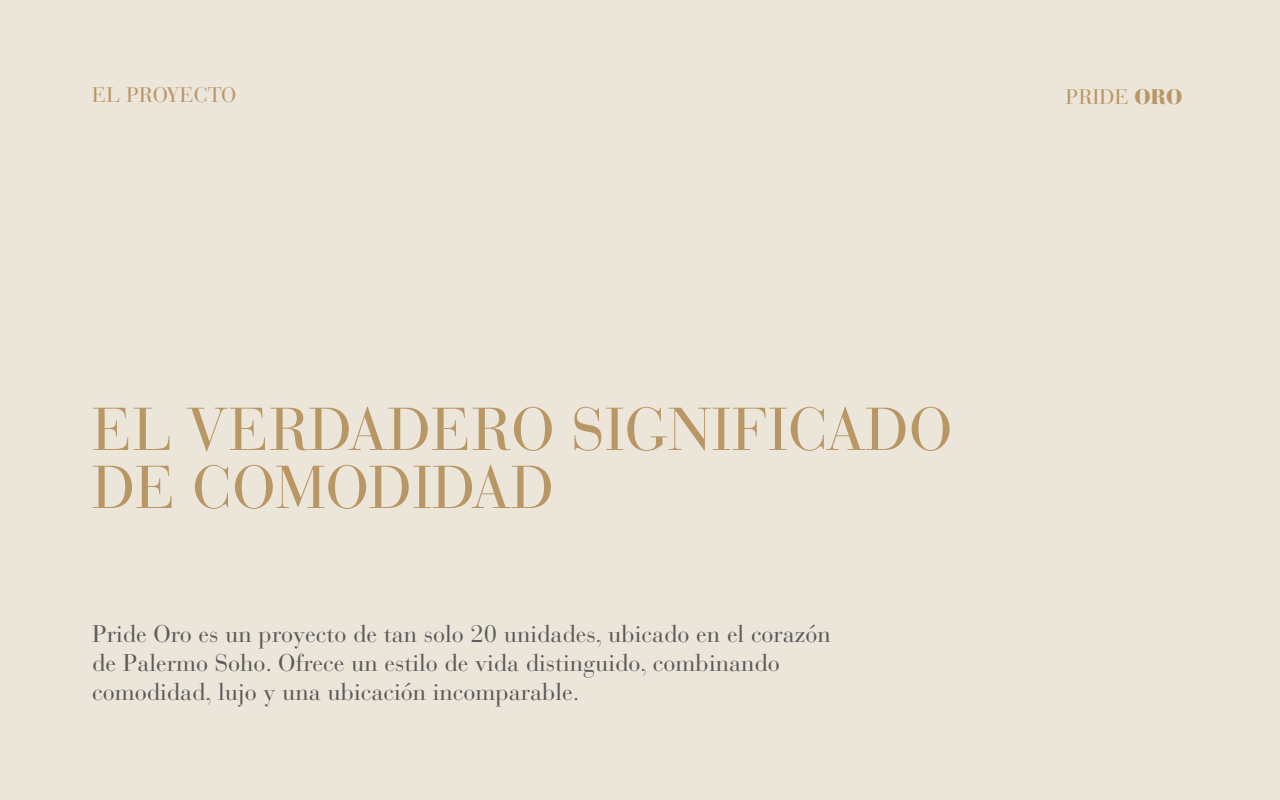
<style>
.page{position:relative;width:1280px;height:800px;background:#ece5d9}
.page>*{position:absolute;margin:0;border:0;box-sizing:border-box;transform-origin:0 0}
.t1{font:60px/58px "Bauer Bodoni Std";color:#b99764}
.t2{font:24px/29px "Bauer Bodoni Std";color:#5b5b5b}
.t3{font:21px "Bauer Bodoni Std";color:#b99764}
.s1{font-weight:900}
</style>
<div class="page">
<p class="t3" style="left:92px;top:82px;width:146px">EL PROYECTO</p>
<p class="t3" style="left:1066px;top:85px;width:118px">PRIDE <span class="s1">ORO</span></p>
<h1 class="t1" style="left:92px;top:401px;width:862px">EL VERDADERO SIGNIFICADO<br>DE COMODIDAD</h1>
<p class="t2" style="left:92px;top:620px;width:740px">Pride Oro es un proyecto de tan solo 20 unidades, ubicado en el corazón de Palermo Soho. Ofrece un estilo de vida distinguido, combinando comodidad, lujo y una ubicación incomparable.</p>
</div>
